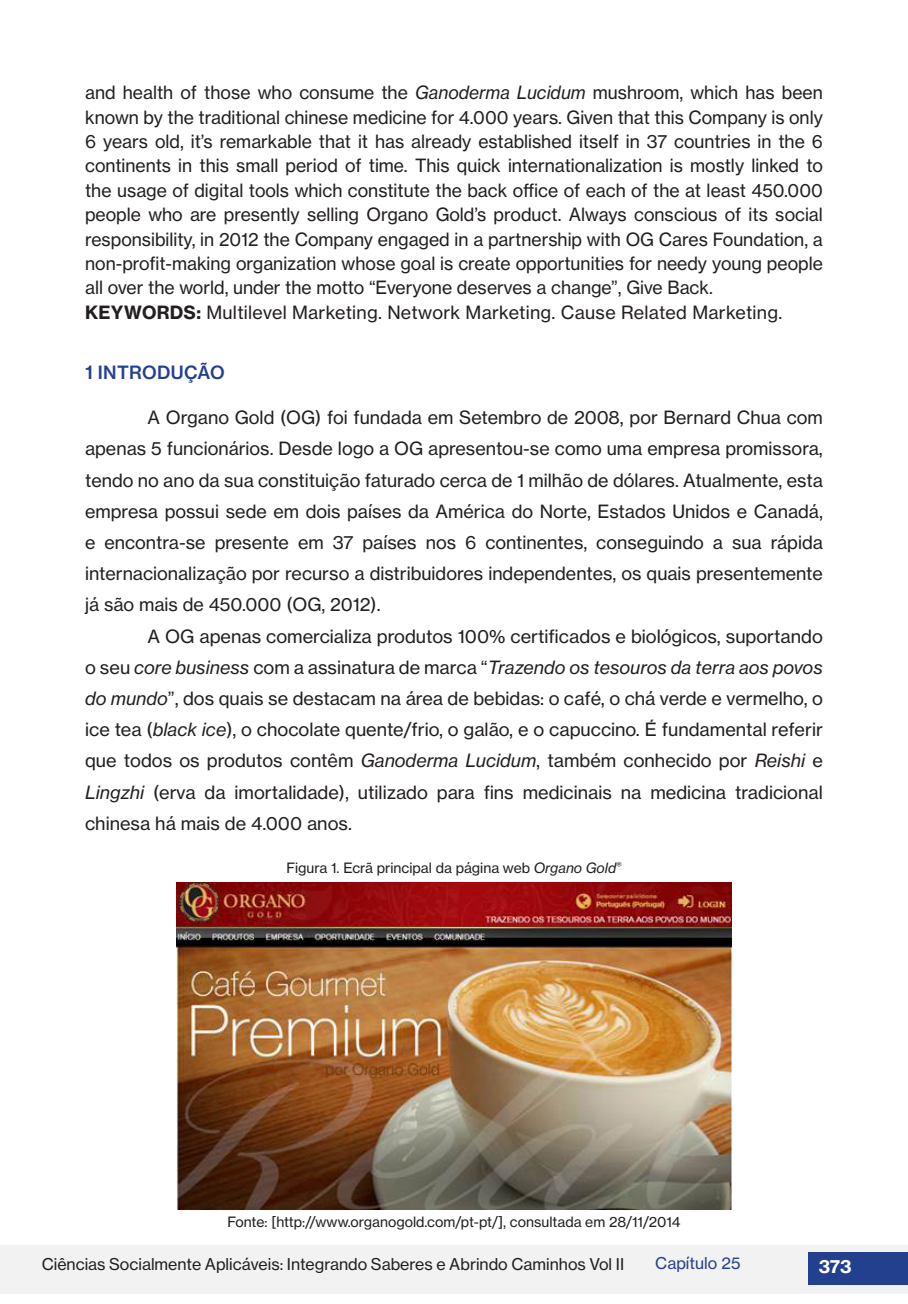
<style>
.page{position:relative;width:908px;height:1304px;background:#fff}
.page>*{position:absolute;margin:0;border:0;box-sizing:border-box;transform-origin:0 0}
.CORPO_DO_TEXTO_ATUAL{font:18px/31.2px "N Haas Grotesk TX Pro 55 Rg";color:#231f20;text-align:justify}
.texto_pagina_2_colun{font:18px/24.4px "N Haas Grotesk TX Pro 55 Rg";letter-spacing:.005em;color:#231f20;text-align:justify}
.TÍTULOS_DO_CORPO_DO{font:18px "N Haas Grotesk TX Pro 65 Md";letter-spacing:.015em;color:#23408f}
.t1{font:18px "N Haas Grotesk TX Pro 75 Bd";color:#fff}
.t2{font:16px "N Haas Grotesk TX Pro 55 Rg";color:#231f20}
.t3{font:16px "N Haas Grotesk TX Pro 55 Rg";color:#253f8e}
.LEGENDAS_DE_TABELAS{font:14px "N Haas Grotesk TX Pro 55 Rg";color:#231f20}
.s1{font-family:"N Haas Grotesk TX Pro 56 It"}
.s2{font-family:"N Haas Grotesk TX Pro 75 Bd"}
</style>
<div class="page">
<div style="left:0;top:1245px;width:907px;height:49px;background:#f2f2f2"></div>
<div style="left:808px;top:1252px;width:99px;height:33px;background:#23408f"></div>
<img style="left:176px;top:882px;width:555px;height:328px">
<p class="texto_pagina_2_colun" style="left:85px;top:80px;width:739px">and health of those who consume the <span class="s1">Ganoderma Lucidum</span> mushroom, which has been known by the traditional chinese medicine for 4.000 years. Given that this Company is only 6 years old, it’s remarkable that it has already established itself in 37 countries in the 6 continents in this small period of time. This quick internationalization is mostly linked to the usage of digital tools which constitute the back office of each of the at least 450.000 people who are presently selling Organo Gold’s product. Always conscious of its social responsibility, in 2012 the Company engaged in a partnership with OG Cares Foundation, a non-profit-making organization whose goal is create opportunities for needy young people all over the world, under the motto “Everyone deserves a change”, Give Back.</p>
<p class="texto_pagina_2_colun" style="left:85px;top:301px;width:698px"><span class="s2">KEYWORDS:</span> Multilevel Marketing. Network Marketing. Cause Related Marketing.</p>
<p class="TÍTULOS_DO_CORPO_DO" style="left:85px;top:361px;width:141px">1 INTRODUÇÃO</p>
<p class="CORPO_DO_TEXTO_ATUAL" style="left:85px;top:402px;width:739px;text-indent:62px">A Organo Gold (OG) foi fundada em Setembro de 2008, por Bernard Chua com apenas 5 funcionários. Desde logo a OG apresentou-se como uma empresa promissora, tendo no ano da sua constituição faturado cerca de 1 milhão de dólares. Atualmente, esta empresa possui sede em dois países da América do Norte, Estados Unidos e Canadá, e encontra-se presente em 37 países nos 6 continentes, conseguindo a sua rápida internacionalização por recurso a distribuidores independentes, os quais presentemente já são mais de 450.000 (OG, 2012).</p>
<p class="CORPO_DO_TEXTO_ATUAL" style="left:85px;top:620px;width:739px;text-indent:62px">A OG apenas comercializa produtos 100% certificados e biológicos, suportando o seu <span class="s1">core business</span> com a assinatura de marca “<span class="s1">Trazendo os tesouros da terra aos povos do mundo</span>”, dos quais se destacam na área de bebidas: o café, o chá verde e vermelho, o ice tea (<span class="s1">black ice</span>), o chocolate quente/frio, o galão, e o capuccino. É fundamental referir que todos os produtos contêm <span class="s1">Ganoderma Lucidum</span>, também conhecido por <span class="s1">Reishi</span> e <span class="s1">Lingzhi</span> (erva da imortalidade), utilizado para fins medicinais na medicina tradicional chinesa há mais de 4.000 anos.</p>
<p class="LEGENDAS_DE_TABELAS" style="left:286px;top:859px;width:336px">Figura 1. Ecrã principal da página web <span class="s1">Organo Gold</span><sup>®</sup></p>
<p class="LEGENDAS_DE_TABELAS" style="left:227px;top:1214px;width:454px">Fonte: [http://www.organogold.com/pt-pt/], consultada em 28/11/2014</p>
<p class="t2" style="left:42px;top:1254px;width:583px">Ciências Socialmente Aplicáveis: Integrando Saberes e Abrindo Caminhos Vol II</p>
<p class="t3" style="left:655px;top:1253px;width:87px">Capítulo 25</p>
<p class="t1" style="left:818px;top:1255px;width:34px">373</p>
</div>
